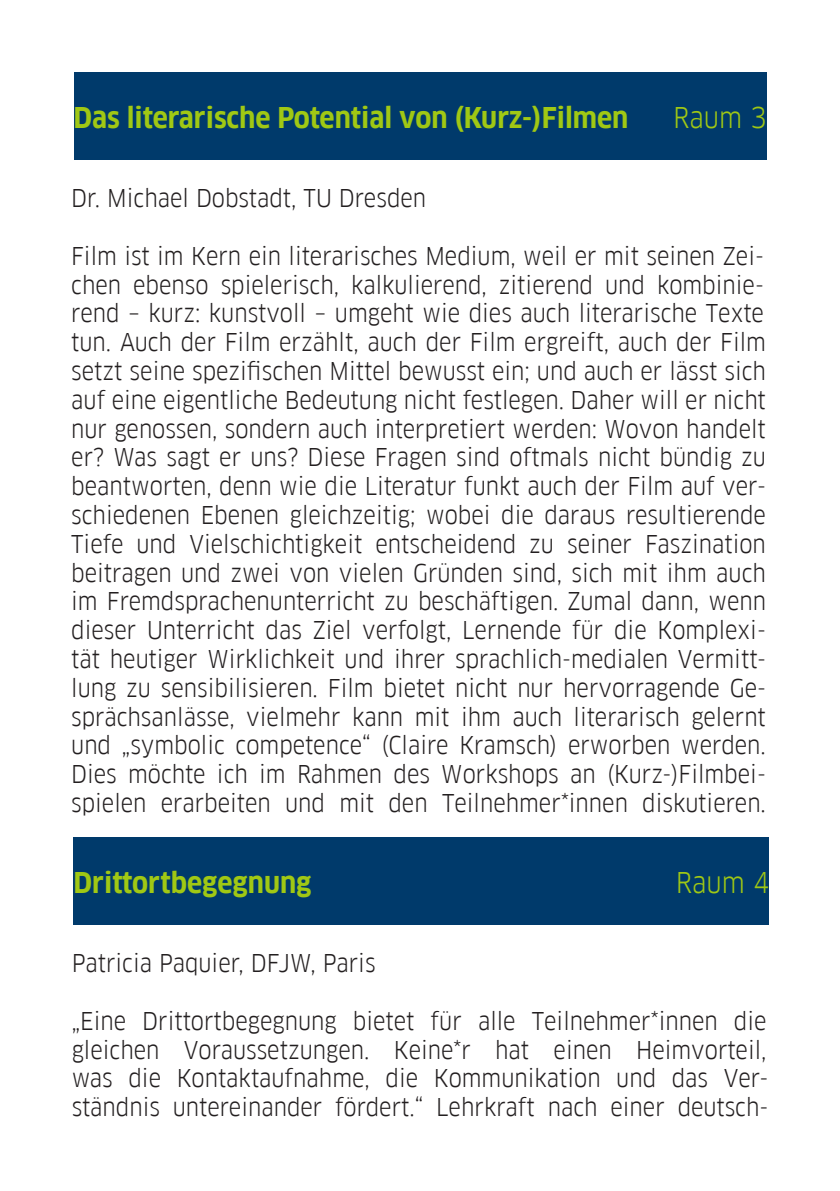
<style>
.page{position:relative;width:840px;height:1191px;background:#fff}
.page>*{position:absolute;margin:0;border:0;box-sizing:border-box;transform-origin:0 0}
.t1{font:700 28px "Goethe FF Clan";color:#a0c814}
.t2{font:28px "Goethe FF Clan";color:#a0c814}
.t3{font:24px/28.8px "Goethe FF Clan";color:#231f20;text-align:justify}
</style>
<div class="page">
<div style="left:73px;top:72px;width:693px;height:87px;background:#003a6b"></div>
<div style="left:73px;top:837px;width:695px;height:87px;background:#003a6b"></div>
<p class="t1" style="left:73px;top:101px;width:556px">Das literarische Potential von (Kurz-)Filmen</p>
<p class="t2" style="left:672px;top:101px;width:95px">Raum 3</p>
<p class="t3" style="left:71px;top:184px;width:356px">Dr. Michael Dobstadt, TU Dresden</p>
<p class="t3" style="left:71px;top:241px;width:696px">Film ist im Kern ein literarisches Medium, weil er mit seinen Zei&shy;chen ebenso spielerisch, kalkulierend, zitierend und kombinie&shy;rend – kurz: kunstvoll – umgeht wie dies auch literarische Texte tun. Auch der Film erzählt, auch der Film ergreift, auch der Film setzt seine spezifischen Mittel bewusst ein; und auch er lässt sich auf eine eigentliche Bedeutung nicht festlegen. Daher will er nicht nur genossen, sondern auch interpretiert werden: Wovon handelt er? Was sagt er uns? Diese Fragen sind oftmals nicht bündig zu beantworten, denn wie die Literatur funkt auch der Film auf ver&shy;schiedenen Ebenen gleichzeitig; wobei die daraus resultierende Tiefe und Vielschichtigkeit entscheidend zu seiner Faszination beitragen und zwei von vielen Gründen sind, sich mit ihm auch im Fremdsprachenunterricht zu beschäftigen. Zumal dann, wenn dieser Unterricht das Ziel verfolgt, Lernende für die Komplexi&shy;tät heutiger Wirklichkeit und ihrer sprachlich-medialen Vermitt&shy;lung zu sensibilisieren. Film bietet nicht nur hervorragende Ge&shy;sprächsanlässe, vielmehr kann mit ihm auch literarisch gelernt und „symbolic competence“ (Claire Kramsch) erworben werden.<br>Dies möchte ich im Rahmen des Workshops an (Kurz-)Filmbei&shy;spielen erarbeiten und mit den Teilnehmer*innen diskutieren.</p>
<p class="t1" style="left:73px;top:866px;width:239px">Drittortbegegnung</p>
<p class="t2" style="left:675px;top:865px;width:95px">Raum 4</p>
<p class="t3" style="left:72px;top:949px;width:305px">Patricia Paquier, DFJW, Paris</p>
<p class="t3" style="left:72px;top:1006px;width:698px">„Eine Drittortbegegnung bietet für alle Teilnehmer*innen die gleichen Voraussetzungen. Keine*r hat einen Heimvorteil, was die Kontaktaufnahme, die Kommunikation und das Ver&shy;ständnis untereinander fördert.“ Lehrkraft nach einer deutsch-</p>
</div>
